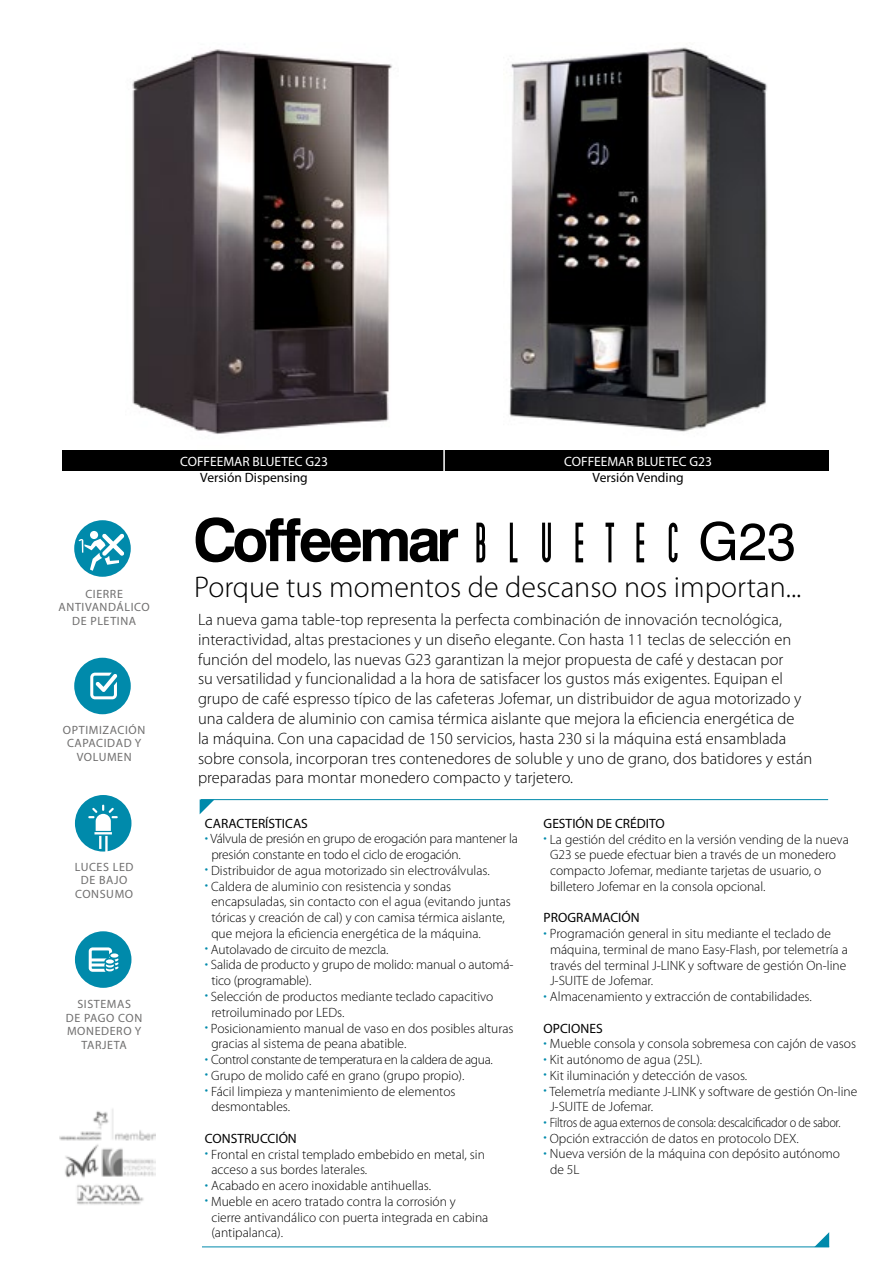
<style>
.page{position:relative;width:893px;height:1263px;background:#fff}
.page>*{position:absolute;margin:0;border:0;box-sizing:border-box;transform-origin:0 0}
.t1{font:52.5px "Swiss 721 BT";color:#000}
.t2{font:300 30px "Myriad Pro";color:#000}
.t3{font:300 16.5px/19.8px "Myriad Pro";color:#000}
.t4{font:300 13.5px/15.8px "Myriad Pro";color:#000}
.t5{font:13.5px "Myriad Pro";color:#000}
.t6{font:300 13.5px "Myriad Pro";letter-spacing:-.02em;color:#000;scale:.91 1}
.t7{font:300 13.5px "Myriad Pro";letter-spacing:-.03em;color:#000}
.t8{font:13.5px "Myriad Pro";color:#fff}
.t9{font:12px/13.5px "Myriad Pro";letter-spacing:.05em;color:#706f6f;text-align:center}
.s1{color:#008aab}
</style>
<div class="page">
<img style="left:60px;top:1109px;width:95px;height:96px">
<img style="left:132px;top:49px;width:260px;height:385px">
<img style="left:509px;top:47px;width:258px;height:385px">
<div style="left:62px;top:450px;width:767px;height:20px;background:#000"></div>
<hr style="left:202px;top:1246px;width:627px;height:1px;background:#008aab">
<svg style="left:814px;top:1232px;width:15px;height:15px"></svg>
<hr style="left:201px;top:799px;width:627px;height:1px;background:#008aab">
<svg style="left:200px;top:799px;width:15px;height:15px"></svg>
<svg style="left:74px;top:520px;width:57px;height:57px"></svg>
<svg style="left:74px;top:658px;width:57px;height:56px"></svg>
<svg style="left:75px;top:795px;width:56px;height:56px"></svg>
<svg style="left:75px;top:931px;width:56px;height:57px"></svg>
<svg style="left:196px;top:517px;width:262px;height:45px"></svg>
<svg style="left:476px;top:523px;width:201px;height:39px"></svg>
<hr style="left:443px;top:441px;width:2px;height:31px;background:#fff">
<p class="t9" style="left:59px;top:587px;width:93px">CIERRE<br>ANTIVANDÁLICO<br>DE PLETINA</p>
<p class="t9" style="left:63px;top:723px;width:84px">OPTIMIZACIÓN<br>CAPACIDAD Y<br>VOLUMEN</p>
<p class="t9" style="left:75px;top:860px;width:60px">LUCES LED<br>DE BAJO<br>CONSUMO</p>
<p class="t9" style="left:66px;top:997px;width:78px">SISTEMAS<br>DE PAGO CON<br>MONEDERO Y<br>TARJETA</p>
<p class="t8" style="left:180px;top:453px;width:149px">COFFEEMAR BLUETEC G23</p>
<p class="t5" style="left:200px;top:469px;width:109px">Versión Dispensing</p>
<p class="t8" style="left:564px;top:453px;width:149px">COFFEEMAR BLUETEC G23</p>
<p class="t5" style="left:593px;top:469px;width:93px">Versión Vending</p>
<h1 class="t1" style="left:698px;top:509px;width:99px">G23</h1>
<h2 class="t2" style="left:194px;top:571px;width:609px">Porque tus momentos de descanso nos importan...</h2>
<p class="t3" style="left:198px;top:610px;width:616px">La nueva gama table-top representa la perfecta combinación de innovación tecnológica, interactividad, altas prestaciones y un diseño elegante. Con hasta 11 teclas de selección en función del modelo, las nuevas G23 garantizan la mejor propuesta de café y destacan por<br>su versatilidad y funcionalidad a la hora de satisfacer los gustos más exigentes. Equipan el grupo de café espresso típico de las cafeteras Jofemar, un distribuidor de agua motorizado y una caldera de aluminio con camisa térmica aislante que mejora la eficiencia energética de<br>la máquina. Con una capacidad de 150 servicios, hasta 230 si la máquina está ensamblada sobre consola, incorporan tres contenedores de soluble y uno de grano, dos batidores y están preparadas para montar monedero compacto y tarjetero.</p>
<p class="t5" style="left:205px;top:815px;width:104px">CARACTERÍSTICAS</p>
<p class="t4" style="left:211px;top:831px;width:308px;text-indent:-6px"><span class="s1">•</span> Válvula de presión en grupo de erogación para mantener la presión constante en todo el ciclo de erogación.</p>
<p class="t4" style="left:205px;top:863px;width:286px"><span class="s1">•</span> Distribuidor de agua motorizado sin electroválvulas.</p>
<p class="t4" style="left:211px;top:878px;width:301px;text-indent:-6px"><span class="s1">•</span> Caldera de aluminio con resistencia y sondas encapsuladas, sin contacto con el agua (evitando juntas tóricas y creación de cal) y con camisa térmica aislante, que mejora la eficiencia energética de la máquina.</p>
<p class="t4" style="left:205px;top:941px;width:185px"><span class="s1">•</span> Autolavado de circuito de mezcla.</p>
<p class="t4" style="left:211px;top:957px;width:304px;text-indent:-6px"><span class="s1">•</span> Salida de producto y grupo de molido: manual o automá&shy;tico (programable).</p>
<p class="t4" style="left:211px;top:989px;width:284px;text-indent:-6px"><span class="s1">•</span> Selección de productos mediante teclado capacitivo retroiluminado por LEDs.</p>
<p class="t4" style="left:211px;top:1020px;width:304px;text-indent:-6px"><span class="s1">•</span> Posicionamiento manual de vaso en dos posibles alturas gracias al sistema de peana abatible.</p>
<p class="t7" style="left:205px;top:1052px;width:289px"><span class="s1">•</span> Control constante de temperatura en la caldera de agua.</p>
<p class="t4" style="left:205px;top:1067px;width:261px"><span class="s1">•</span> Grupo de molido café en grano (grupo propio).</p>
<p class="t4" style="left:211px;top:1083px;width:246px;text-indent:-6px"><span class="s1">•</span> Fácil limpieza y mantenimiento de elementos desmontables.</p>
<p class="t5" style="left:205px;top:1130px;width:93px">CONSTRUCCIÓN</p>
<p class="t4" style="left:211px;top:1146px;width:275px;text-indent:-6px"><span class="s1">•</span> Frontal en cristal templado embebido en metal, sin acceso a sus bordes laterales.</p>
<p class="t4" style="left:205px;top:1178px;width:228px"><span class="s1">•</span> Acabado en acero inoxidable antihuellas.</p>
<p class="t4" style="left:211px;top:1194px;width:279px;text-indent:-6px"><span class="s1">•</span> Mueble en acero tratado contra la corrosión y cierre antivandálico con puerta integrada en cabina (antipalanca).</p>
<p class="t5" style="left:544px;top:815px;width:123px">GESTIÓN DE CRÉDITO</p>
<p class="t4" style="left:550px;top:831px;width:300px;text-indent:-6px"><span class="s1">•</span> La gestión del crédito en la versión vending de la nueva G23 se puede efectuar bien a través de un monedero compacto Jofemar, mediante tarjetas de usuario, o billetero Jofemar en la consola opcional.</p>
<p class="t5" style="left:544px;top:909px;width:98px">PROGRAMACIÓN</p>
<p class="t4" style="left:550px;top:926px;width:299px;text-indent:-6px"><span class="s1">•</span> Programación general in situ mediante el teclado de máquina, terminal de mano Easy-Flash, por telemetría a través del terminal J-LINK y software de gestión On-line J-SUITE de Jofemar.</p>
<p class="t4" style="left:544px;top:989px;width:270px"><span class="s1">•</span> Almacenamiento y extracción de contabilidades.</p>
<p class="t5" style="left:544px;top:1020px;width:61px">OPCIONES</p>
<p class="t4" style="left:544px;top:1036px;width:314px"><span class="s1">•</span> Mueble consola y consola sobremesa con cajón de vasos</p>
<p class="t4" style="left:544px;top:1052px;width:160px"><span class="s1">•</span> Kit autónomo de agua (25L).</p>
<p class="t4" style="left:544px;top:1068px;width:205px"><span class="s1">•</span> Kit iluminación y detección de vasos.</p>
<p class="t4" style="left:550px;top:1083px;width:309px;text-indent:-6px"><span class="s1">•</span> Telemetría mediante J-LINK y software de gestión On-line<br>J-SUITE de Jofemar.</p>
<p class="t6" style="left:544px;top:1115px;width:328px"><span class="s1">•</span> Filtros de agua externos de consola: descalcificador o de sabor.</p>
<p class="t4" style="left:544px;top:1130px;width:257px"><span class="s1">•</span> Opción extracción de datos en protocolo DEX.</p>
<p class="t4" style="left:550px;top:1146px;width:292px;text-indent:-6px"><span class="s1">•</span> Nueva versión de la máquina con depósito autónomo de 5L</p>
</div>
